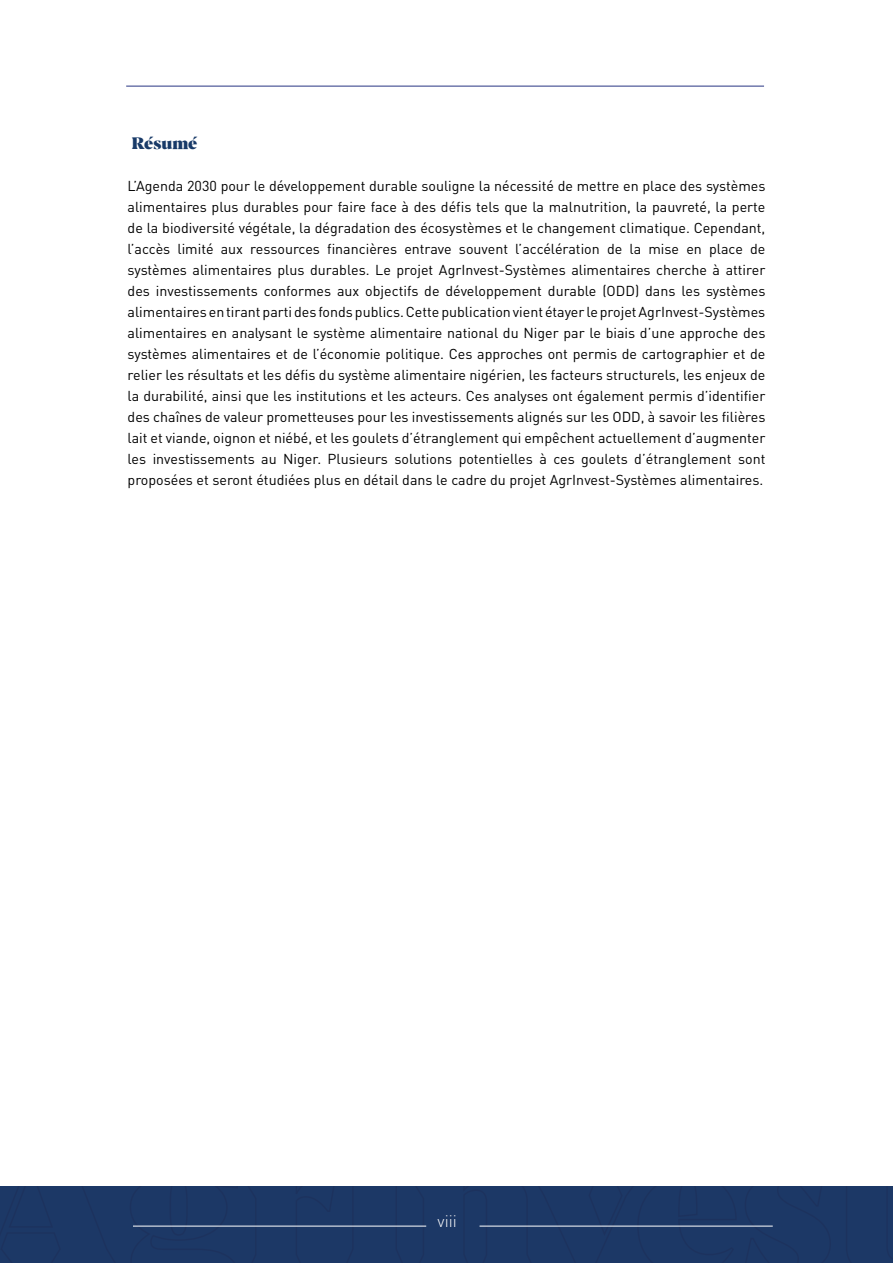
<style>
.page{position:relative;width:893px;height:1263px;background:#fff}
.page>*{position:absolute;margin:0;border:0;box-sizing:border-box;transform-origin:0 0}
.t1{font:300 16.5px "DIN Pro";color:#fff}
.t2{font:800 16.5px "Blacker Display";color:#183a68}
.t3{font:14.25px/21px "DIN Pro";color:#000;text-align:justify}
</style>
<div class="page">
<hr style="left:126px;top:86px;width:638px;height:1px;background:#283583">
<div style="left:0;top:1186px;width:893px;height:77px;background:#1c3866"></div>
<hr style="left:133px;top:1226px;width:293px;height:1px;background:#fff">
<hr style="left:479px;top:1226px;width:294px;height:1px;background:#fff">
<p class="t2" style="left:132px;top:132px;width:67px">Résumé</p>
<p class="t3" style="left:128px;top:174px;width:639px">L’Agenda 2030 pour le développement durable souligne la nécessité de mettre en place des systèmes alimentaires plus durables pour faire face à des défis tels que la malnutrition, la pauvreté, la perte de la biodiversité végétale, la dégradation des écosystèmes et le changement climatique. Cependant, l’accès limité aux ressources financières entrave souvent l’accélération de la mise en place de systèmes alimentaires plus durables. Le projet AgrInvest-Systèmes alimentaires cherche à attirer des investissements conformes aux objectifs de développement durable (ODD) dans les systèmes alimentaires en tirant parti des fonds publics. Cette publication vient étayer le projet AgrInvest-Systèmes alimentaires en analysant le système alimentaire national du Niger par le biais d’une approche des systèmes alimentaires et de l’économie politique. Ces approches ont permis de cartographier et de relier les résultats et les défis du système alimentaire nigérien, les facteurs structurels, les enjeux de la durabilité, ainsi que les institutions et les acteurs. Ces analyses ont également permis d’identifier des chaînes de valeur prometteuses pour les investissements alignés sur les ODD, à savoir les filières lait et viande, oignon et niébé, et les goulets d’étranglement qui empêchent actuellement d’augmenter les investissements au Niger. Plusieurs solutions potentielles à ces goulets d’étranglement sont proposées et seront étudiées plus en détail dans le cadre du projet AgrInvest-Systèmes alimentaires.</p>
<p class="t1" style="left:438px;top:1208px;width:21px">viii</p>
<p class="t1" style="left:439px;top:1213px;width:18px">10</p>
</div>
